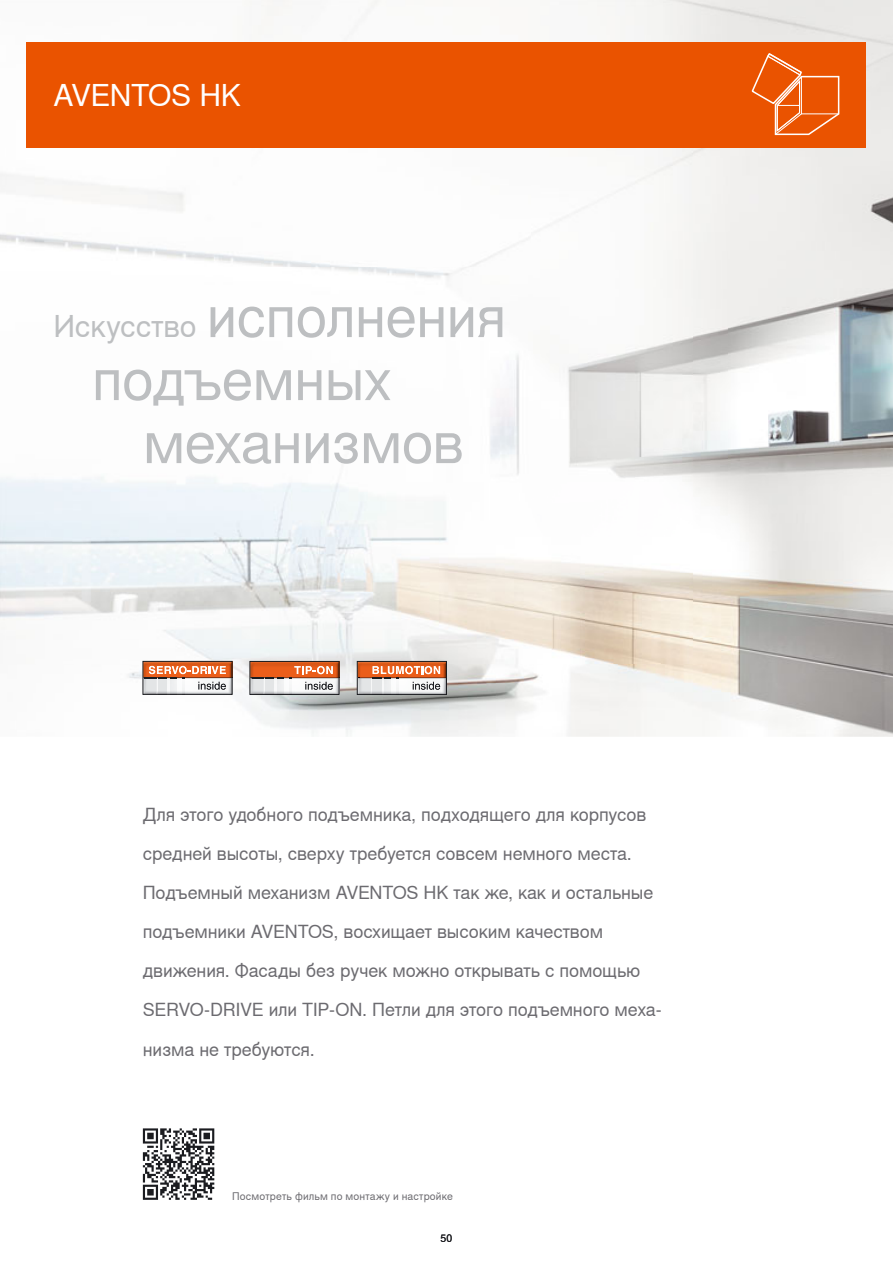
<style>
.page{position:relative;width:893px;height:1263px;background:#fff}
.page>*{position:absolute;margin:0;border:0;box-sizing:border-box;transform-origin:0 0}
.t1{font:57px/63px "Nimbus Sans Global";letter-spacing:-.015em;color:#bdbfc1}
.t2{font:30px "Nimbus Sans Global";letter-spacing:-.02em;color:#fff}
.t3{font:18px/39.2px "Nimbus Sans Global";letter-spacing:-.005em;color:#6c6b70}
.t4{font:10.5px "Nimbus Sans Global";letter-spacing:.015em;color:#6c6b70}
.t5{font:10.5px "Nimbus Sans Global";color:#1b1c20}
.s1{font-size:30px}
</style>
<div class="page">
<svg style="left:143px;top:1128px;width:71px;height:72px"></svg>
<img style="left:128px;top:0;width:765px;height:737px">
<img style="left:0;top:537px;width:692px;height:126px">
<img style="left:0;top:0;width:728px;height:537px">
<div style="left:27px;top:42px;width:839px;height:105px;background:#ea5300"></div>
<svg style="left:359px;top:663px;width:86px;height:30px"></svg>
<div style="left:357px;top:661px;width:90px;height:34px;border:1px solid #1b1c20"></div>
<svg style="left:142px;top:661px;width:91px;height:34px"></svg>
<div style="left:143px;top:661px;width:89px;height:33px;border:1px solid #1b1c20"></div>
<svg style="left:249px;top:661px;width:91px;height:34px"></svg>
<div style="left:250px;top:661px;width:89px;height:34px;border:1px solid #1b1c20"></div>
<svg style="left:751px;top:53px;width:89px;height:83px"></svg>
<h2 class="t2" style="left:54px;top:76px;width:189px">AVENTOS HK</h2>
<h1 class="t1" style="left:92px;top:284px;width:416px;text-indent:-38px"><span class="s1">Искусство</span> исполнения подъемных</h1>
<h1 class="t1" style="left:143px;top:410px;width:323px">механизмов</h1>
<p class="t3" style="left:143px;top:794px;width:520px">Для этого удобного подъемника, подходящего для корпусов средней высоты, сверху требуется совсем немного места.<br>Подъемный механизм AVENTOS HK так же, как и остальные подъемники AVENTOS, восхищает высоким качеством движения. Фасады без ручек можно открывать с помощью SERVO-DRIVE или TIP-ON. Петли для этого подъемного меха&shy;низма не требуются.</p>
<p class="t4" style="left:232px;top:1189px;width:222px">Посмотреть фильм по монтажу и настройке</p>
<p class="t5" style="left:441px;top:1232px;width:13px">50</p>
</div>
